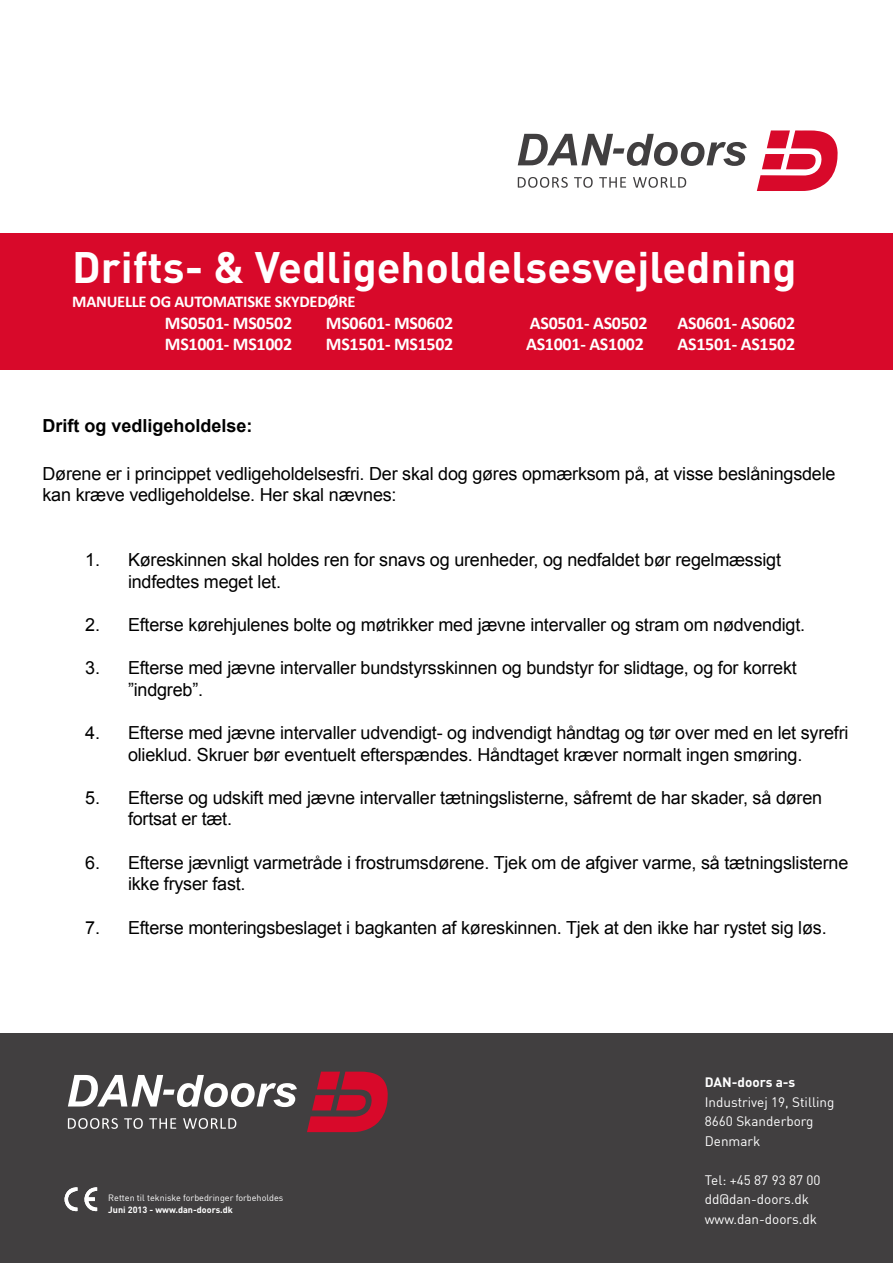
<style>
.page{position:relative;width:893px;height:1263px;background:#fff}
.page>*{position:absolute;margin:0;border:0;box-sizing:border-box;transform-origin:0 0}
.t1{font:700 43.5px "DIN";color:#fff}
.t2{font:18px/21.6px "Arial";letter-spacing:-.01em;color:#000}
.t3{font:700 18px "Calibri";letter-spacing:-.015em;color:#fff}
.t4{font:700 18px "Arial";color:#000}
.t5{font:700 16.5px "Calibri";letter-spacing:-.015em;color:#fff}
.t6{font:13.5px/19.5px "DIN";color:#fff}
.t7{font:700 13.5px "DIN";color:#fff}
.t8{font:9px "DIN";color:#fff}
.t9{font:700 9px "DIN";color:#fff}
.s1{font-style:inherit}
</style>
<div class="page">
<div style="left:0;top:234px;width:893px;height:136px;background:#d8092a"></div>
<svg style="left:757px;top:130px;width:81px;height:61px"></svg>
<svg style="left:518px;top:134px;width:229px;height:32px"></svg>
<svg style="left:518px;top:177px;width:50px;height:11px"></svg>
<svg style="left:574px;top:177px;width:19px;height:11px"></svg>
<svg style="left:599px;top:177px;width:27px;height:11px"></svg>
<svg style="left:633px;top:177px;width:53px;height:11px"></svg>
<div style="left:0;top:1034px;width:893px;height:229px;background:#413f40"></div>
<svg style="left:307px;top:1071px;width:81px;height:61px"></svg>
<svg style="left:68px;top:1075px;width:229px;height:32px"></svg>
<svg style="left:68px;top:1118px;width:50px;height:11px"></svg>
<svg style="left:124px;top:1118px;width:19px;height:11px"></svg>
<svg style="left:149px;top:1118px;width:27px;height:11px"></svg>
<svg style="left:183px;top:1118px;width:53px;height:11px"></svg>
<svg style="left:64px;top:1187px;width:33px;height:24px"></svg>
<h1 class="t1" style="left:72px;top:239px;width:726px">Drifts- &amp; Vedligeholdelsesvejledning</h1>
<p class="t5" style="left:72px;top:291px;width:285px">MANUELLE OG AUTOMATISKE SKYDEDØRE</p>
<p class="t3" style="left:165px;top:311px;width:129px">MS0501- MS0502</p>
<p class="t3" style="left:326px;top:311px;width:129px">MS0601- MS0602</p>
<p class="t3" style="left:530px;top:311px;width:119px">AS0501- AS0502</p>
<p class="t3" style="left:677px;top:311px;width:119px">AS0601- AS0602</p>
<p class="t3" style="left:165px;top:333px;width:129px">MS1001- MS1002</p>
<p class="t3" style="left:326px;top:333px;width:129px">MS1501- MS1502</p>
<p class="t3" style="left:526px;top:333px;width:119px">AS1001- AS1002</p>
<p class="t3" style="left:677px;top:333px;width:119px">AS1501- AS1502</p>
<p class="t4" style="left:43px;top:414px;width:212px">Drift og vedligeholdelse:</p>
<p class="t2" style="left:43px;top:463px;width:794px">Dørene er i princippet vedligeholdelsesfri. Der skal dog gøres opmærksom på, at visse beslåningsdele kan kræve vedligeholdelse. Her skal nævnes:</p>
<p class="t2" style="left:128px;top:549px;width:655px;text-indent:-43px">1. Køreskinnen skal holdes ren for snavs og urenheder, og nedfaldet bør regelmæssigt indfedtes meget let.</p>
<p class="t2" style="left:85px;top:614px;width:721px">2. Efterse kørehjulenes bolte og møtrikker med jævne intervaller og stram om nødvendigt.</p>
<p class="t2" style="left:128px;top:657px;width:670px;text-indent:-43px">3. Efterse med jævne intervaller bundstyrsskinnen og bundstyr for slidtage, og for korrekt ”indgreb”.</p>
<p class="t2" style="left:85px;top:722px;width:765px;text-align:center">4. Efterse med jævne intervaller udvendigt- og indvendigt håndtag og tør over med en let syrefri olieklud. Skruer bør eventuelt efterspændes. Håndtaget kræver normalt ingen smøring.</p>
<p class="t2" style="left:128px;top:787px;width:696px;text-indent:-43px">5. Efterse og udskift med jævne intervaller tætningslisterne, såfremt de har skader, så døren fortsat er tæt.</p>
<p class="t2" style="left:128px;top:852px;width:722px;text-indent:-43px">6. Efterse jævnligt varmetråde i frostrumsdørene. Tjek om de afgiver varme, så tætningslisterne ikke fryser fast.</p>
<p class="t2" style="left:85px;top:916px;width:743px">7. Efterse monteringsbe<span class="s1">s</span>laget i bagkanten af køreskinnen. Tjek at den ikke har rystet sig løs.</p>
<p class="t8" style="left:108px;top:1192px;width:176px">Retten til tekniske forbedringer forbeholdes</p>
<p class="t9" style="left:108px;top:1204px;width:126px">Juni 2013 - www.dan-doors.dk</p>
<p class="t7" style="left:705px;top:1073px;width:92px">DAN-doors a-s</p>
<p class="t6" style="left:705px;top:1092px;width:131px">Industrivej 19, Stilling<br>8660 Skanderborg<br>Denmark</p>
<p class="t6" style="left:705px;top:1170px;width:117px">Tel: +45 87 93 87 00 dd@dan-doors.dk www.dan-doors.dk</p>
</div>
